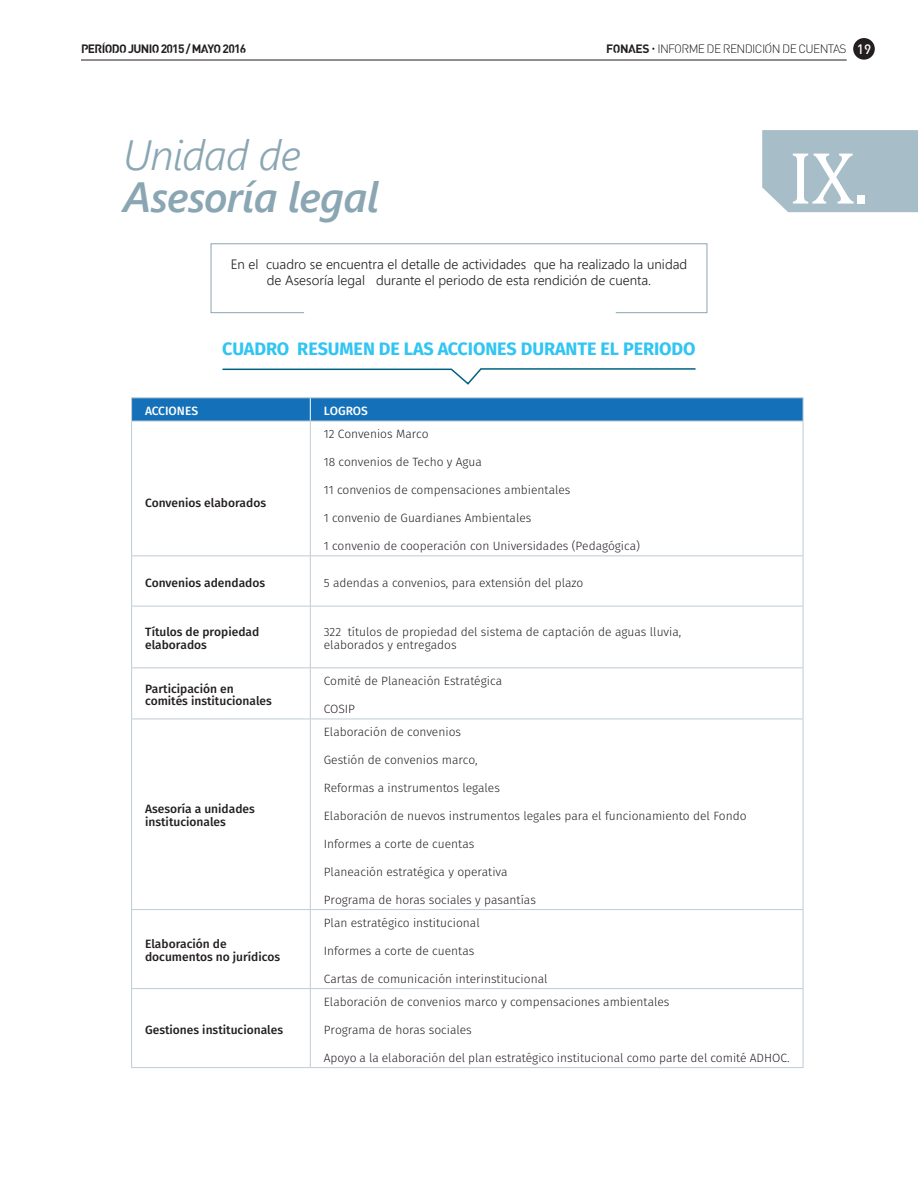
<style>
.page{position:relative;width:918px;height:1188px;background:#fff}
.page>*{position:absolute;margin:0;border:0;box-sizing:border-box;transform-origin:0 0}
.t1{font:75px "Cambria";color:#fff}
.t2{font:italic 42.3px "Webly Sleek UI Semibold";letter-spacing:-.015em;color:#8ba6b3}
.t3{font:italic 42.3px "Webly Sleek UI Semilight";letter-spacing:-.015em;color:#8ba6b3}
.t4{font:700 18px "Fira Sans";letter-spacing:-.005em;color:#30c5f3}
.t5{font:13.5px/16.2px "Webly Sleek UI Semilight";color:#231f20;text-align:center}
.t6{font:300 12px/12.9px "Fira Sans";color:#231f20}
.t7{font:500 12px/12.9px "Fira Sans";color:#231f20}
.t8{font:300 12px "Streetvertising";letter-spacing:-.055em;color:#231f20}
.t9{font:700 12px "Streetvertising";letter-spacing:-.055em;color:#231f20}
.t10{font:500 12px "Fira Sans";color:#fff}
.s1{font-weight:700}
.s2{font-weight:500;font-size:13.5px;color:#fff}
</style>
<div class="page">
<div style="left:853px;top:38px;width:22px;height:22px;background:#231f20;border-radius:50%"></div>
<hr style="left:81px;top:60px;width:766px;height:1px;background:#231f20">
<hr style="left:131px;top:421px;width:1px;height:134px;background:#bfcbd3">
<hr style="left:131px;top:556px;width:1px;height:50px;background:#bfcbd3">
<hr style="left:131px;top:606px;width:1px;height:61px;background:#bfcbd3">
<hr style="left:131px;top:668px;width:1px;height:51px;background:#bfcbd3">
<hr style="left:131px;top:719px;width:1px;height:190px;background:#bfcbd3">
<hr style="left:131px;top:910px;width:1px;height:78px;background:#bfcbd3">
<hr style="left:131px;top:989px;width:1px;height:78px;background:#bfcbd3">
<hr style="left:310px;top:421px;width:1px;height:134px;background:#bfcbd3">
<hr style="left:803px;top:421px;width:1px;height:134px;background:#bfcbd3">
<hr style="left:310px;top:556px;width:1px;height:50px;background:#bfcbd3">
<hr style="left:803px;top:556px;width:1px;height:50px;background:#bfcbd3">
<hr style="left:310px;top:606px;width:1px;height:61px;background:#bfcbd3">
<hr style="left:803px;top:606px;width:1px;height:61px;background:#bfcbd3">
<hr style="left:310px;top:668px;width:1px;height:51px;background:#bfcbd3">
<hr style="left:803px;top:668px;width:1px;height:51px;background:#bfcbd3">
<hr style="left:310px;top:719px;width:1px;height:190px;background:#bfcbd3">
<hr style="left:803px;top:719px;width:1px;height:190px;background:#bfcbd3">
<hr style="left:310px;top:910px;width:1px;height:78px;background:#bfcbd3">
<hr style="left:803px;top:910px;width:1px;height:78px;background:#bfcbd3">
<hr style="left:310px;top:989px;width:1px;height:78px;background:#bfcbd3">
<hr style="left:803px;top:989px;width:1px;height:78px;background:#bfcbd3">
<hr style="left:131px;top:555px;width:179px;height:1px;background:#bfcbd3">
<hr style="left:310px;top:555px;width:493px;height:1px;background:#bfcbd3">
<hr style="left:131px;top:606px;width:179px;height:1px;background:#bfcbd3">
<hr style="left:310px;top:606px;width:493px;height:1px;background:#bfcbd3">
<hr style="left:131px;top:667px;width:179px;height:1px;background:#bfcbd3">
<hr style="left:310px;top:667px;width:493px;height:1px;background:#bfcbd3">
<hr style="left:131px;top:719px;width:179px;height:1px;background:#bfcbd3">
<hr style="left:310px;top:719px;width:493px;height:1px;background:#bfcbd3">
<hr style="left:131px;top:909px;width:179px;height:1px;background:#bfcbd3">
<hr style="left:310px;top:909px;width:493px;height:1px;background:#bfcbd3">
<hr style="left:131px;top:988px;width:179px;height:1px;background:#bfcbd3">
<hr style="left:310px;top:988px;width:493px;height:1px;background:#bfcbd3">
<hr style="left:131px;top:1067px;width:179px;height:1px;background:#bfcbd3">
<hr style="left:310px;top:1067px;width:493px;height:1px;background:#bfcbd3">
<hr style="left:131px;top:397px;width:179px;height:1px;background:#bfcbd3">
<hr style="left:131px;top:421px;width:179px;height:1px;background:#bfcbd3">
<hr style="left:310px;top:397px;width:493px;height:1px;background:#bfcbd3">
<svg style="left:131px;top:398px;width:673px;height:23px;background:#1a74ba"></svg>
<hr style="left:310px;top:421px;width:493px;height:1px;background:#bfcbd3">
<div style="left:762px;top:130px;width:156px;height:82px;background:#a7bdc8"></div>
<svg style="left:222px;top:368px;width:474px;height:17px"></svg>
<svg style="left:210px;top:243px;width:498px;height:70px"></svg>
<p class="t9" style="left:81px;top:43px;width:167px">PERIODO JUNIO 2015 / MAYO 2016</p>
<p class="t8" style="left:606px;top:43px;width:266px"><span class="s1">FONAES</span> INFORME DE RENDICION DE CUENTAS <span class="s2">19</span></p>
<h2 class="t3" style="left:123px;top:126px;width:179px">Unidad de</h2>
<h2 class="t2" style="left:123px;top:167px;width:257px">Asesoría legal</h2>
<p class="t5" style="left:231px;top:256px;width:458px">En el cuadro se encuentra el detalle de actividades que ha realizado la unidad de Asesoría legal durante el periodo de esta rendición de cuenta.</p>
<h3 class="t4" style="left:222px;top:333px;width:475px">CUADRO RESUMEN DE LAS ACCIONES DURANTE EL PERIODO</h3>
<p class="t10" style="left:145px;top:401px;width:54px">ACCIONES</p>
<p class="t10" style="left:324px;top:401px;width:46px">LOGROS</p>
<p class="t7" style="left:145px;top:495px;width:122px">Convenios elaborados</p>
<p class="t6" style="left:324px;top:428px;width:106px">12 Convenios Marco</p>
<p class="t6" style="left:324px;top:455px;width:160px">18 convenios de Techo y Agua</p>
<p class="t6" style="left:324px;top:483px;width:248px">11 convenios de compensaciones ambientales</p>
<p class="t6" style="left:324px;top:511px;width:209px">1 convenio de Guardianes Ambientales</p>
<p class="t6" style="left:324px;top:539px;width:318px">1 convenio de cooperación con Universidades (Pedagógica)</p>
<p class="t7" style="left:145px;top:575px;width:122px">Convenios adendados</p>
<p class="t6" style="left:324px;top:576px;width:261px">5 adendas a convenios, para extensión del plazo</p>
<p class="t7" style="left:145px;top:625px;width:116px">Títulos de propiedad elaborados</p>
<p class="t6" style="left:324px;top:625px;width:359px">322 títulos de propiedad del sistema de captación de aguas lluvia, elaborados y entregados</p>
<p class="t7" style="left:145px;top:681px;width:128px">Participación en comités institucionales</p>
<p class="t6" style="left:324px;top:674px;width:180px">Comité de Planeación Estratégica</p>
<p class="t6" style="left:324px;top:702px;width:33px">COSIP</p>
<p class="t7" style="left:145px;top:802px;width:111px">Asesoría a unidades institucionales</p>
<p class="t7" style="left:145px;top:937px;width:137px">Elaboración de documentos no jurídicos</p>
<p class="t6" style="left:324px;top:725px;width:139px">Elaboración de convenios</p>
<p class="t6" style="left:324px;top:753px;width:155px">Gestión de convenios marco,</p>
<p class="t6" style="left:324px;top:781px;width:178px">Reformas a instrumentos legales</p>
<p class="t6" style="left:324px;top:809px;width:424px">Elaboración de nuevos instrumentos legales para el funcionamiento del Fondo</p>
<p class="t6" style="left:324px;top:837px;width:152px">Informes a corte de cuentas</p>
<p class="t6" style="left:324px;top:865px;width:185px">Planeación estratégica y operativa</p>
<p class="t6" style="left:324px;top:893px;width:214px">Programa de horas sociales y pasantías</p>
<p class="t6" style="left:324px;top:916px;width:157px">Plan estratégico institucional</p>
<p class="t6" style="left:324px;top:944px;width:152px">Informes a corte de cuentas</p>
<p class="t6" style="left:324px;top:972px;width:225px">Cartas de comunicación interinstitucional</p>
<h1 class="t1" style="left:788px;top:134px;width:82px">IX.</h1>
<p class="t7" style="left:145px;top:1022px;width:139px">Gestiones institucionales</p>
<p class="t6" style="left:324px;top:995px;width:347px">Elaboración de convenios marco y compensaciones ambientales</p>
<p class="t6" style="left:324px;top:1023px;width:150px">Programa de horas sociales</p>
<p class="t6" style="left:324px;top:1051px;width:467px">Apoyo a la elaboración del plan estratégico institucional como parte del comité ADHOC.</p>
</div>
